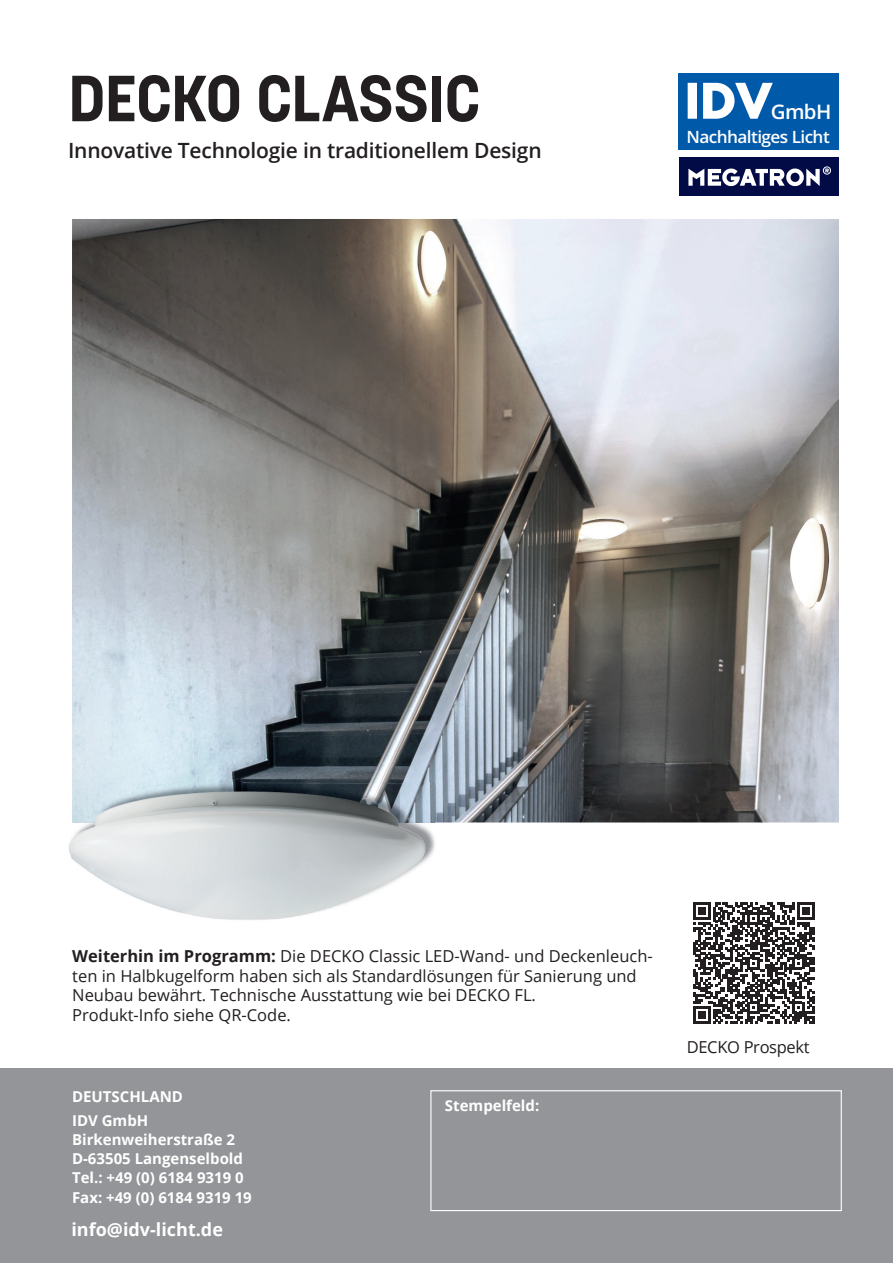
<style>
.page{position:relative;width:893px;height:1263px;background:#fff}
.page>*{position:absolute;margin:0;border:0;box-sizing:border-box;transform-origin:0 0}
.t1{font:700 64.5px "Korolev";letter-spacing:-.015em;color:#231f20}
.t2{font:600 21px "Open Sans";letter-spacing:-.01em;color:#231f20}
.t3{font:600 20.1px "Open Sans";color:#fff}
.t4{font:700 18px "Open Sans";color:#fff}
.t5{font:600 16.95px "Open Sans";letter-spacing:-.035em;color:#fff}
.t6{font:16.5px/19.5px "Open Sans";color:#231f20}
.t7{font:16.5px "Open Sans";letter-spacing:-.02em;color:#231f20}
.t8{font:700 15px/19.2px "Open Sans";color:#fff}
.s1{font-weight:700}
</style>
<div class="page">
<div style="left:0;top:1068px;width:893px;height:195px;background:#939598"></div>
<div style="left:679px;top:157px;width:160px;height:39px;background:#020b45"></div>
<svg style="left:688px;top:166px;width:143px;height:20px"></svg>
<div style="left:678px;top:73px;width:161px;height:77px;background:#0159a9"></div>
<svg style="left:688px;top:83px;width:85px;height:36px"></svg>
<div style="left:430px;top:1090px;width:412px;height:121px;border:1px solid #fff"></div>
<img style="left:72px;top:219px;width:767px;height:603px">
<svg style="left:693px;top:902px;width:121px;height:122px"></svg>
<img style="left:71px;top:822px;width:363px;height:97px">
<img style="left:72px;top:783px;width:362px;height:39px">
<h1 class="t1" style="left:68px;top:58px;width:414px">DECKO CLASSIC</h1>
<p class="t2" style="left:68px;top:136px;width:475px">Innovative Technologie in traditionellem Design</p>
<p class="t3" style="left:771px;top:98px;width:62px">GmbH</p>
<p class="t5" style="left:686px;top:126px;width:145px">Nachhaltiges Licht</p>
<p class="t6" style="left:72px;top:946px;width:582px"><span class="s1">Weiterhin im Programm:</span> Die DECKO Classic LED-Wand- und Deckenleuch&shy;ten in Halbkugelform haben sich als Standardlösungen für Sanierung und Neubau bewährt. Technische Ausstattung wie bei DECKO FL.<br>Produkt-Info siehe QR-Code.</p>
<p class="t8" style="left:72px;top:1085px;width:112px;line-height:23.4px">DEUTSCHLAND<br>IDV GmbH</p>
<p class="t8" style="left:72px;top:1129px;width:181px">Birkenweiherstraße 2<br>D-63505 Langenselbold<br>Tel.: +49 (0) 6184 9319 0<br>Fax: +49 (0) 6184 9319 19</p>
<p class="t4" style="left:71px;top:1217px;width:153px">info@idv-licht.de</p>
<p class="t8" style="left:445px;top:1095px;width:96px">Stempelfeld:</p>
<p class="t7" style="left:687px;top:1036px;width:124px">DECKO Prospekt</p>
</div>
